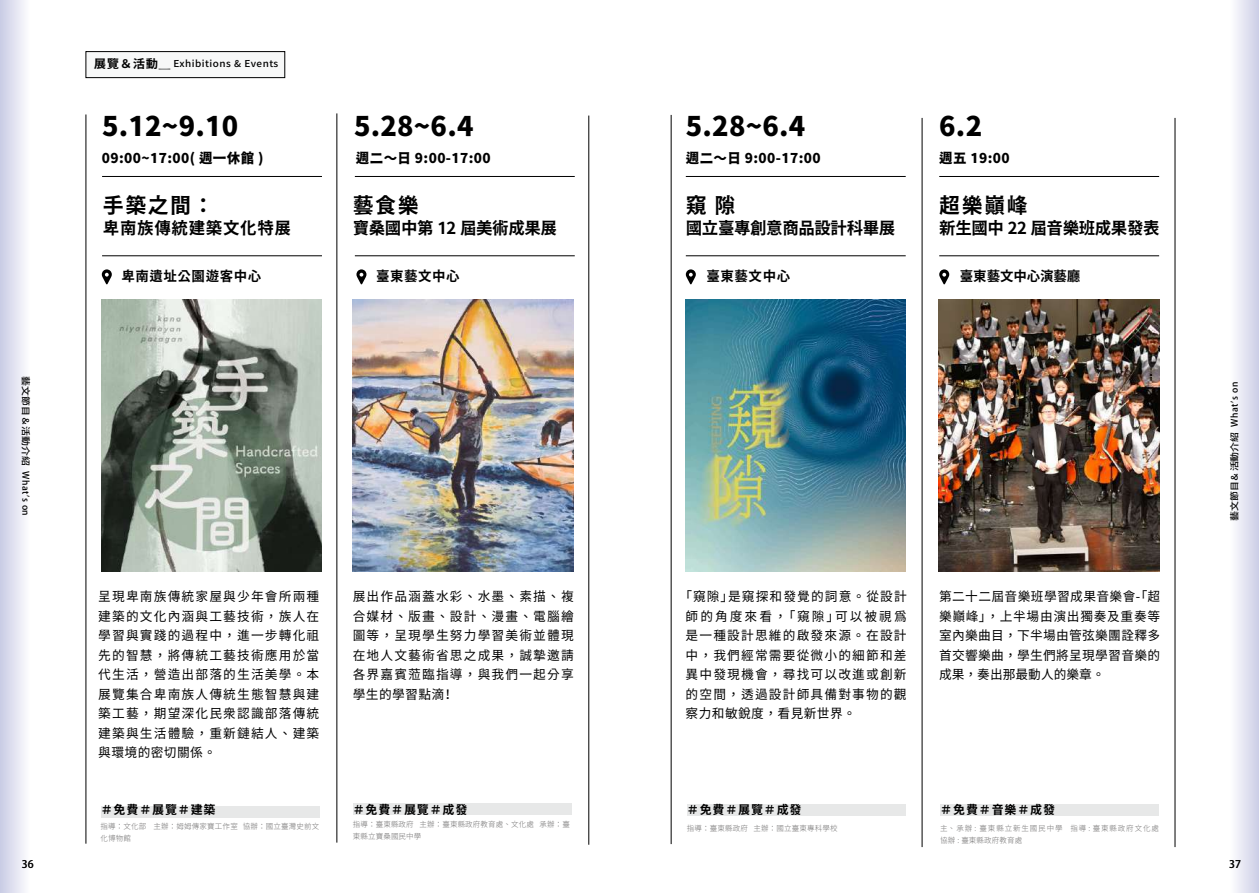
<style>
.page{position:relative;width:1259px;height:893px;background:#fff}
.page>*{position:absolute;margin:0;border:0;box-sizing:border-box;transform-origin:0 0}
.t1{font:27px "Gen Seki Gothic TW H";letter-spacing:.01em;color:#000}
.t2{font:21px "Gen Seki Gothic TW B";letter-spacing:.07em;color:#000}
.t3{font:16.5px "Gen Seki Gothic TW B";letter-spacing:-.025em;color:#000}
.t4{font:16.5px "Gen Seki Gothic TW B";letter-spacing:.04em;color:#000}
.t5{font:13.5px "Gen Seki Gothic TW H";letter-spacing:.03em;color:#000}
.t6{font:13.5px "Gen Seki Gothic TW B";letter-spacing:.04em;color:#000}
.t7{font:13.5px "Gen Seki Gothic TW B";letter-spacing:-.01em;color:#000}
.t8{font:12.75px/19.5px "Gen Seki Gothic TW R";letter-spacing:.09em;color:#000;text-align:justify}
.t9{font:12px "Gen Seki Gothic TW B";letter-spacing:.07em;color:#000}
.t10{font:10.5px "Adobe Heiti Std";color:#000}
.t11{font:9.45px "Gen Seki Gothic TW M";letter-spacing:.05em;color:#000;scale:1.05 1}
.t12{font:500 9px "Noto Sans CJ Ktc";color:#000;scale:1.1 1}
.t13{font:7.5px/12px "Gen Seki Gothic TW L";letter-spacing:.02em;color:#727171}
.t14{font:7.5px/12px "Gen Seki Gothic TW L";letter-spacing:.12em;color:#727171}
.s1{font-family:"Adobe Heiti Std";font-weight:400}
.s2{font-family:"Gen Seki Gothic TW B";font-size:11.85px}
.s3{font-family:"Gen Seki Gothic TW B";font-size:10.95px}
</style>
<div class="page">
<div style="left:0;top:0;width:51px;height:893px;background:linear-gradient(to right,#d2d4e9,#fff)"></div>
<hr style="left:337px;top:113px;width:1px;height:730px;background:#000">
<hr style="left:588px;top:116px;width:1px;height:729px;background:#000">
<hr style="left:86px;top:114px;width:1px;height:730px;background:#000">
<img style="left:101px;top:300px;width:221px;height:271px">
<hr style="left:102px;top:176px;width:220px;height:1px;background:#000">
<hr style="left:102px;top:256px;width:220px;height:1px;background:#000">
<svg style="left:102px;top:269px;width:10px;height:15px"></svg>
<div style="left:86px;top:52px;width:199px;height:26px;background:#f7f8f8"></div>
<div style="left:86px;top:51px;width:199px;height:27px;border:1px solid #000"></div>
<div style="left:101px;top:806px;width:218px;height:12px;background:#e7e8e8"></div>
<img style="left:353px;top:300px;width:220px;height:271px">
<hr style="left:355px;top:176px;width:220px;height:1px;background:#000">
<hr style="left:355px;top:256px;width:220px;height:1px;background:#000">
<div style="left:353px;top:804px;width:218px;height:11px;background:#e7e8e8"></div>
<svg style="left:356px;top:269px;width:10px;height:15px"></svg>
<div style="left:1207px;top:0;width:52px;height:893px;background:linear-gradient(to right,#fff,#d6d8eb)"></div>
<hr style="left:922px;top:118px;width:1px;height:729px;background:#000">
<hr style="left:671px;top:115px;width:1px;height:729px;background:#000">
<hr style="left:1174px;top:118px;width:1px;height:729px;background:#000">
<hr style="left:939px;top:176px;width:220px;height:1px;background:#000">
<hr style="left:939px;top:256px;width:220px;height:1px;background:#000">
<svg style="left:939px;top:269px;width:10px;height:16px"></svg>
<img style="left:938px;top:300px;width:221px;height:271px">
<div style="left:940px;top:804px;width:219px;height:12px;background:#e7e8e8"></div>
<img style="left:685px;top:300px;width:220px;height:271px">
<hr style="left:686px;top:176px;width:219px;height:1px;background:#000">
<hr style="left:686px;top:256px;width:219px;height:1px;background:#000">
<svg style="left:686px;top:269px;width:10px;height:15px"></svg>
<div style="left:687px;top:804px;width:218px;height:12px;background:#e7e8e8"></div>
<p class="t12" style="left:31px;top:376px;width:128px;rotate:90deg">藝文節目＆活動介紹 <span class="s1">What's on</span></p>
<p class="t10" style="left:22px;top:858px;width:13px">36</p>
<p class="t11" style="left:94px;top:58px;width:177px"><span class="s2">展覽＆活動</span><span class="s3">＿</span> Exhibitions &amp; Events</p>
<h1 class="t1" style="left:102px;top:111px;width:138px">5.12~9.10</h1>
<p class="t5" style="left:102px;top:150px;width:163px">09:00~17:00( 週一休館 )</p>
<h2 class="t2" style="left:103px;top:193px;width:112px">手築之間：</h2>
<p class="t4" style="left:103px;top:218px;width:190px">卑南族傳統建築文化特展</p>
<p class="t6" style="left:121px;top:269px;width:141px">卑南遺址公園遊客中心</p>
<h1 class="t1" style="left:354px;top:111px;width:121px">5.28~6.4</h1>
<p class="t5" style="left:356px;top:150px;width:136px">週二～日 9:00-17:00</p>
<h2 class="t2" style="left:353px;top:193px;width:67px">藝食樂</h2>
<p class="t3" style="left:353px;top:218px;width:206px">寶桑國中第 12 屆美術成果展</p>
<p class="t6" style="left:376px;top:269px;width:85px">臺東藝文中心</p>
<p class="t8" style="left:98px;top:587px;width:223px">呈現卑南族傳統家屋與少年會所兩種建築的文化內涵與工藝技術，族人在學習與實踐的過程中，進一步轉化祖先的智慧，將傳統工藝技術應用於當代生活，營造出部落的生活美學。本展覽集合卑南族人傳統生態智慧與建築工藝，期望深化民眾認識部落傳統建築與生活體驗，重新鏈結人、建築與環境的密切關係。</p>
<p class="t9" style="left:101px;top:803px;width:116px">＃免費＃展覽＃建築</p>
<p class="t13" style="left:100px;top:821px;width:220px">指導：文化部 主辦：姆姆傳家寶工作室 協辦：國立臺灣史前文化博物館</p>
<p class="t8" style="left:353px;top:587px;width:223px">展出作品涵蓋水彩、水墨、素描、複合媒材、版畫、設計、漫畫、電腦繪圖等，呈現學生努力學習美術並體現在地人文藝術省思之成果，誠摯邀請各界嘉賓蒞臨指導，與我們一起分享學生的學習點滴！</p>
<p class="t9" style="left:353px;top:803px;width:116px">＃免費＃展覽＃成發</p>
<p class="t13" style="left:353px;top:818px;width:219px">指導：臺東縣政府 主辦：臺東縣政府教育處、文化處 承辦：臺東縣立寶桑國民中學</p>
<h1 class="t1" style="left:686px;top:111px;width:121px">5.28~6.4</h1>
<p class="t5" style="left:686px;top:150px;width:136px">週二～日 9:00-17:00</p>
<h2 class="t2" style="left:686px;top:193px;width:51px">窺 隙</h2>
<p class="t3" style="left:686px;top:218px;width:211px">國立臺專創意商品設計科畢展</p>
<p class="t6" style="left:706px;top:269px;width:85px">臺東藝文中心</p>
<h1 class="t1" style="left:939px;top:111px;width:44px">6.2</h1>
<p class="t5" style="left:939px;top:150px;width:72px">週五 19:00</p>
<h2 class="t2" style="left:939px;top:193px;width:90px">超樂巔峰</h2>
<p class="t3" style="left:939px;top:218px;width:222px">新生國中 22 屆音樂班成果發表</p>
<p class="t7" style="left:960px;top:269px;width:122px">臺東藝文中心演藝廳</p>
<p class="t8" style="left:685px;top:587px;width:223px">「窺隙」是窺探和發覺的詞意。從設計師的角度來看，「窺隙」可以被視為是一種設計思維的啟發來源。在設計中，我們經常需要從微小的細節和差異中發現機會，尋找可以改進或創新的空間，透過設計師具備對事物的觀察力和敏銳度，看見新世界。</p>
<p class="t8" style="left:939px;top:587px;width:223px">第二十二屆音樂班學習成果音樂會-「超樂巔峰」，上半場由演出獨奏及重奏等室內樂曲目，下半場由管弦樂團詮釋多首交響樂曲，學生們將呈現學習音樂的成果，奏出那最動人的樂章。</p>
<p class="t9" style="left:687px;top:803px;width:116px">＃免費＃展覽＃成發</p>
<p class="t13" style="left:687px;top:822px;width:152px">指導：臺東縣政府 主辦：國立臺東專科學校</p>
<p class="t9" style="left:940px;top:803px;width:116px">＃免費＃音樂＃成發</p>
<p class="t14" style="left:940px;top:822px;width:220px">主、承辦 : 臺東縣立新生國民中學 指導 : 臺東縣政府文化處協辦 : 臺東縣政府教育處</p>
<p class="t12" style="left:1229px;top:521px;width:128px;rotate:-90deg">藝文節目＆活動介紹 <span class="s1">What's on</span></p>
<p class="t10" style="left:1229px;top:858px;width:13px">37</p>
</div>
